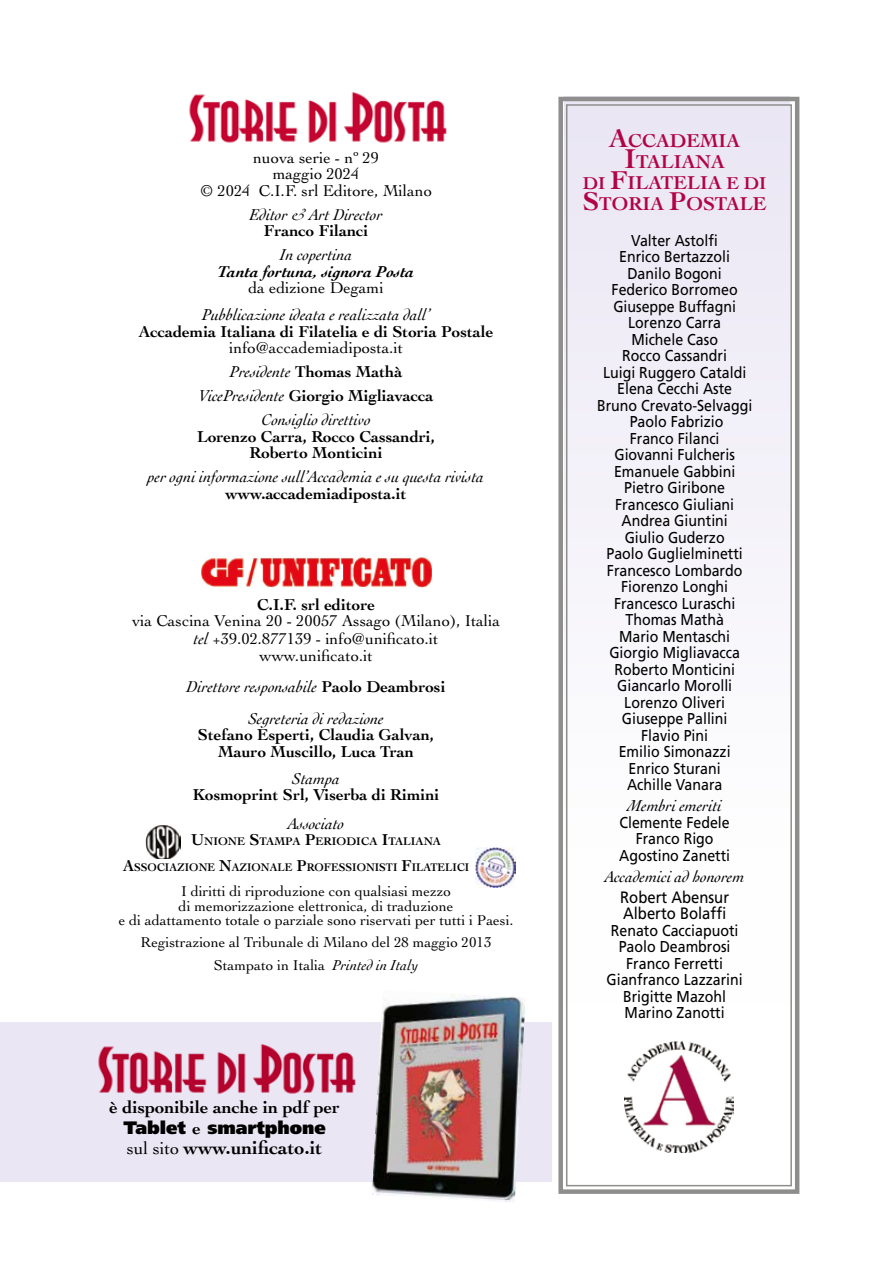
<style>
.page{position:relative;width:893px;height:1263px;background:#fff}
.page>*{position:absolute;margin:0;border:0;box-sizing:border-box;transform-origin:0 0}
.t1{font:700 19.5px "Cochin";color:#b10346}
.t2{font:700 19.5px "Cochin";color:#000}
.t3{font:700 19.5px "Cochin";color:#b10346}
.t4{font:700 18px "Cochin";color:#000}
.t5{font:900 18px "Frutiger";color:#000}
.t6{font:italic 16.5px/24px "Cochin";color:#000;text-align:center}
.t7{font:700 16.5px/16.5px "Cochin";color:#000;text-align:center}
.t8{font:16.5px/16.5px "Cochin";color:#000;text-align:center}
.t9{font:16.5px/16.5px "Frutiger";color:#000;scale:.9 1}
.t10{font:italic 700 16.5px "Cochin";color:#000}
.t11{font:15.75px/16.5px "Frutiger";color:#000;text-align:center;scale:.9 1}
.t12{font:15px/14.2px "Cochin";color:#000;text-align:center}
.t13{font:700 11.55px "Cochin";color:#000;scale:.95 1}
.t14{font:700 11.55px "Cochin";color:#000}
.s1{font-style:normal}
.s2{font-weight:700;font-style:normal}
.s3{font-style:italic}
.s4{font-size:16.5px}
.s5{font-family:"Cochin";font-weight:700}
.s6{font-weight:400;font-size:18px}
.s7{font-size:27px}
.s8{font-size:28.5px}
.s9{font-size:18px}
</style>
<div class="page">
<div style="left:0;top:1022px;width:552px;height:159px;background:#eae6f4"></div>
<svg style="left:558px;top:96px;width:242px;height:1098px"></svg>
<div style="left:566px;top:104px;width:226px;height:1082px;border:2px solid #8e8e8d"></div>
<img style="left:189px;top:92px;width:258px;height:51px">
<img style="left:201px;top:557px;width:231px;height:31px">
<img style="left:625px;top:1042px;width:108px;height:110px">
<img style="left:146px;top:825px;width:35px;height:33px">
<img style="left:98px;top:1044px;width:258px;height:50px">
<img style="left:475px;top:847px;width:41px;height:41px">
<img style="left:372px;top:994px;width:154px;height:208px">
<p class="t8" style="left:200px;top:149px;width:233px">nuova serie - nº 29<br>maggio 2024<br>© 2024 C.I.F. srl Editore, Milano</p>
<p class="t6" style="left:250px;top:202px;width:134px">Editor &amp; Art Director</p>
<p class="t7" style="left:264px;top:222px;width:106px">Franco Filanci</p>
<p class="t6" style="left:280px;top:243px;width:74px">In copertina</p>
<p class="t10" style="left:218px;top:262px;width:198px">Tanta fortuna, signora Posta</p>
<p class="t8" style="left:248px;top:280px;width:137px">da edizione Degami</p>
<p class="t6" style="left:202px;top:303px;width:230px">Pubblicazione ideata e realizzata dall’</p>
<p class="t7" style="left:139px;top:322px;width:356px">Accademia Italiana di Filatelia e di Storia Postale</p>
<p class="t6" style="left:199px;top:336px;width:236px"><span class="s1">info@accademiadiposta.it<br></span>Presidente <span class="s2">Thomas Mathà<br></span>VicePresidente <span class="s2">Giorgio Migliavacca<br></span>Consiglio direttivo</p>
<p class="t7" style="left:197px;top:427px;width:240px">Lorenzo Carra, Rocco Cassandri,<br>Roberto Monticini</p>
<p class="t6" style="left:148px;top:465px;width:338px">per ogni informazione sull’Accademia e su questa rivista</p>
<p class="t7" style="left:226px;top:484px;width:182px">www.accademiadiposta.it</p>
<p class="t7" style="left:257px;top:595px;width:120px">C.I.F. srl editore</p>
<p class="t8" style="left:132px;top:612px;width:370px;line-height:18px">via Cascina Venina 20 - 20057 Assago (Milano), Italia <span class="s3">tel</span> +39.02.877139 - info@unificato.it</p>
<p class="t6" style="left:187px;top:640px;width:260px;line-height:31.5px"><span class="s1">www.unificato.it<br></span>Direttore responsabile <span class="s2">Paolo Deambrosi<br></span>Segreteria di redazione</p>
<p class="t7" style="left:198px;top:726px;width:238px">Stefano Esperti, Claudia Galvan,<br>Mauro Muscillo, Luca Tran</p>
<p class="t6" style="left:292px;top:766px;width:50px">Stampa</p>
<p class="t7" style="left:193px;top:786px;width:248px">Kosmoprint Srl, Viserba di Rimini</p>
<p class="t6" style="left:288px;top:811px;width:58px">Associato</p>
<p class="t14" style="left:191px;top:834px;width:252px"><span class="s4">U</span>NIONE <span class="s4">S</span>TAMPA <span class="s4">P</span>ERIODICA <span class="s4">I</span>TALIANA</p>
<p class="t13" style="left:123px;top:859px;width:366px"><span class="s4">A</span>SSOCIAZIONE <span class="s4">N</span>AZIONALE <span class="s4">P</span>ROFESSIONISTI <span class="s4">F</span>ILATELICI</p>
<p class="t12" style="left:119px;top:884px;width:396px">I diritti di riproduzione con qualsiasi mezzo<br>di memorizzazione elettronica, di traduzione<br>e di adattamento totale o parziale sono riservati per tutti i Paesi.</p>
<p class="t12" style="left:141px;top:931px;width:353px;line-height:22.5px">Registrazione al Tribunale di Milano del 28 maggio 2013<br>Stampato in Italia <span class="s3">Printed in Italy</span></p>
<p class="t4" style="left:109px;top:1095px;width:232px">è disponibile anche in pdf per</p>
<p class="t5" style="left:124px;top:1117px;width:204px">Tablet <span class="s5">e</span> smartphone</p>
<p class="t2" style="left:127px;top:1134px;width:197px"><span class="s6">sul sito</span> www.unificato.it</p>
<p class="t3" style="left:609px;top:127px;width:64px"><span class="s7">A</span>CCADE</p>
<p class="t3" style="left:700px;top:127px;width:31px">MIA</p>
<p class="t1" style="left:624px;top:148px;width:102px"><span class="s8">I</span>TALIANA</p>
<p class="t1" style="left:583px;top:169px;width:185px"><span class="s9">DI</span> <span class="s7">F</span>ILATELIA <span class="s9">E DI</span></p>
<p class="t1" style="left:583px;top:190px;width:185px"><span class="s7">S</span>TORIA <span class="s7">P</span>OSTALE</p>
<p class="t11" style="left:597px;top:232px;width:174px">Valter Astolfi<br>Enrico Bertazzoli<br>Danilo Bogoni<br>Federico Borromeo<br>Giuseppe Buffagni<br>Lorenzo Carra<br>Michele Caso<br>Rocco Cassandri<br>Luigi Ruggero Cataldi<br>Elena Cecchi Aste<br>Bruno Crevato-Selvaggi<br>Paolo Fabrizio<br>Franco Filanci<br>Giovanni Fulcheris<br>Emanuele Gabbini<br>Pietro Giribone<br>Francesco Giuliani<br>Andrea Giuntini<br>Giulio Guderzo<br>Paolo Guglielminetti<br>Francesco Lombardo<br>Fiorenzo Longhi<br>Francesco Luraschi<br>Thomas Mathà<br>Mario Mentaschi<br>Giorgio Migliavacca<br>Roberto Monticini<br>Giancarlo Morolli<br>Lorenzo Oliveri<br>Giuseppe Pallini<br>Flavio Pini<br>Emilio Simonazzi<br>Enrico Sturani<br>Achille Vanara</p>
<p class="t6" style="left:627px;top:794px;width:96px">Membri emeriti</p>
<p class="t11" style="left:619px;top:814px;width:125px">Clemente Fedele<br>Franco Rigo<br>Agostino Zanetti</p>
<p class="t6" style="left:605px;top:864px;width:141px">Accademici ad honorem</p>
<p class="t9" style="left:620px;top:888px;width:123px">Robert Abensur<br>Alberto Bolaffi</p>
<p class="t11" style="left:606px;top:922px;width:153px">Renato Cacciapuoti<br>Paolo Deambrosi<br>Franco Ferretti<br>Gianfranco Lazzarini<br>Brigitte Mazohl<br>Marino Zanotti</p>
</div>
